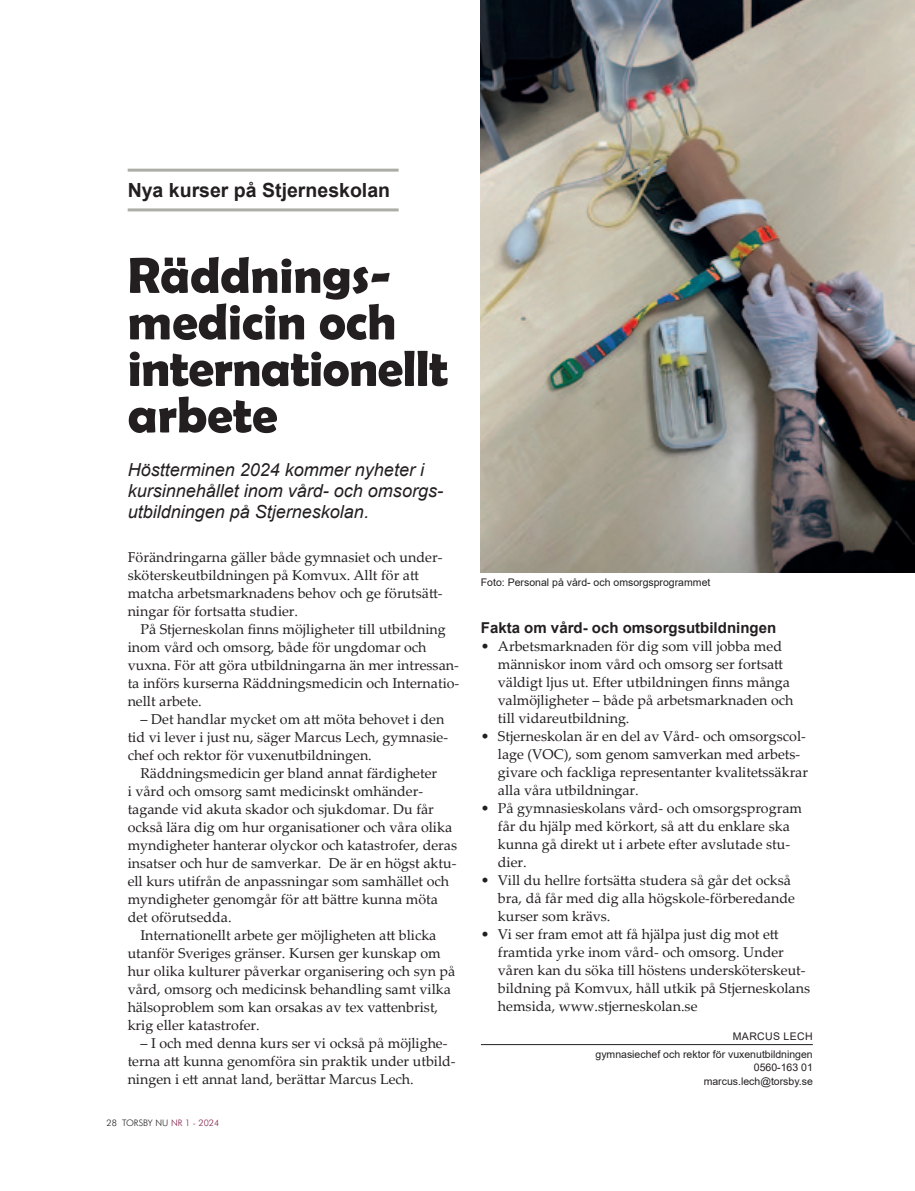
<style>
.page{position:relative;width:915px;height:1191px;background:#fff}
.page>*{position:absolute;margin:0;border:0;box-sizing:border-box;transform-origin:0 0}
.t1{font:700 51px/46.5px "Berlin Sans FB Demi";color:#231f20}
.t2{font:700 19.5px "Arial";color:#231f20}
.t3{font:italic 18px/21px "Arial";color:#231f20}
.t4{font:700 15px "Arial";color:#231f20}
.t5{font:14.25px/18px "Palatino Linotype";color:#231f20}
.t6{font:10.5px/18px "Arial";color:#231f20}
.t7{font:300 9px "Futura BT";color:#231f20}
.s1{color:#811d49}
</style>
<div class="page">
<img style="left:480px;top:0;width:434px;height:573px">
<hr style="left:128px;top:169px;width:270px;height:3px;background:#adada8">
<hr style="left:128px;top:208px;width:270px;height:3px;background:#adada8">
<hr style="left:480px;top:1044px;width:332px;height:1px;background:#231f20">
<h2 class="t2" style="left:128px;top:177px;width:264px">Nya kurser på Stjerneskolan</h2>
<h1 class="t1" style="left:128px;top:251px;width:322px">Räddnings&shy;medicin och internationellt arbete</h1>
<p class="t3" style="left:128px;top:459px;width:317px">Höstterminen 2024 kommer nyheter i kursinnehållet inom vård- och omsorgs&shy;utbildningen på Stjerneskolan.</p>
<p class="t5" style="left:128px;top:547px;width:316px">Förändringarna gäller både gymnasiet och under&shy;sköterskeutbildningen på Komvux. Allt för att matcha arbetsmarknadens behov och ge förutsätt&shy;ningar för fortsatta studier.</p>
<p class="t5" style="left:128px;top:619px;width:333px;text-indent:13px">På Stjerneskolan finns möjligheter till utbildning inom vård och omsorg, både för ungdomar och vuxna. För att göra utbildningarna än mer intressan&shy;ta införs kurserna Räddningsmedicin och Internatio&shy;nellt arbete.</p>
<p class="t5" style="left:128px;top:709px;width:322px;text-indent:13px">– Det handlar mycket om att möta behovet i den tid vi lever i just nu, säger Marcus Lech, gymnasie&shy;chef och rektor för vuxenutbildningen.</p>
<p class="t5" style="left:128px;top:763px;width:331px;text-indent:13px">Räddningsmedicin ger bland annat färdigheter<br>i vård och omsorg samt medicinskt omhänder&shy;tagande vid akuta skador och sjukdomar. Du får också lära dig om hur organisationer och våra olika myndigheter hanterar olyckor och katastrofer, deras insatser och hur de samverkar. De är en högst aktu&shy;ell kurs utifrån de anpassningar som samhället och myndigheter genomgår för att bättre kunna möta det oförutsedda.</p>
<p class="t5" style="left:128px;top:925px;width:329px;text-indent:13px">Internationellt arbete ger möjligheten att blicka utanför Sveriges gränser. Kursen ger kunskap om hur olika kulturer påverkar organisering och syn på vård, omsorg och medicinsk behandling samt vilka hälsoproblem som kan orsakas av tex vattenbrist, krig eller katastrofer.</p>
<p class="t5" style="left:128px;top:1033px;width:329px;text-indent:13px">– I och med denna kurs ser vi också på möjlighe&shy;terna att kunna genomföra sin praktik under utbild&shy;ningen i ett annat land, berättar Marcus Lech.</p>
<p class="t7" style="left:106px;top:1116px;width:114px">28 TORSBY NU <span class="s1">NR 1 - 2024</span></p>
<p class="t6" style="left:480px;top:573px;width:231px">Foto: Personal på vård- och omsorgsprogrammet</p>
<p class="t4" style="left:480px;top:617px;width:297px">Fakta om vård- och omsorgsutbildningen</p>
<p class="t5" style="left:497px;top:637px;width:297px;text-indent:-17px">• Arbetsmarknaden för dig som vill jobba med människor inom vård och omsorg ser fortsatt väldigt ljus ut. Efter utbildningen finns många valmöjligheter – både på arbetsmarknaden och till vidareutbildning.</p>
<p class="t5" style="left:497px;top:727px;width:311px;text-indent:-17px">• Stjerneskolan är en del av Vård- och omsorgscol&shy;lage (VOC), som genom samverkan med arbets&shy;givare och fackliga representanter kvalitetssäkrar alla våra utbildningar.</p>
<p class="t5" style="left:497px;top:798px;width:305px;text-indent:-17px">• På gymnasieskolans vård- och omsorgsprogram får du hjälp med körkort, så att du enklare ska kunna gå direkt ut i arbete efter avslutade stu&shy;dier.</p>
<p class="t5" style="left:497px;top:870px;width:298px;text-indent:-17px">• Vill du hellre fortsätta studera så går det också bra, då får med dig alla högskole-förberedande kurser som krävs.</p>
<p class="t5" style="left:497px;top:924px;width:313px;text-indent:-17px">• Vi ser fram emot att få hjälpa just dig mot ett framtida yrke inom vård- och omsorg. Under våren kan du söka till höstens undersköterskeut&shy;bildning på Komvux, håll utkik på Stjerneskolans hemsida, www.stjerneskolan.se</p>
<p class="t6" style="left:732px;top:1027px;width:18px">Marcus</p>
<p class="t6" style="left:595px;top:1027px;width:219px;text-indent:188px">Lech gymnasiechef och rektor för vuxenutbildningen</p>
<p class="t6" style="left:703px;top:1060px;width:111px;line-height:13.5px;text-align:right">0560-163 01 marcus.lech@torsby.se</p>
</div>
